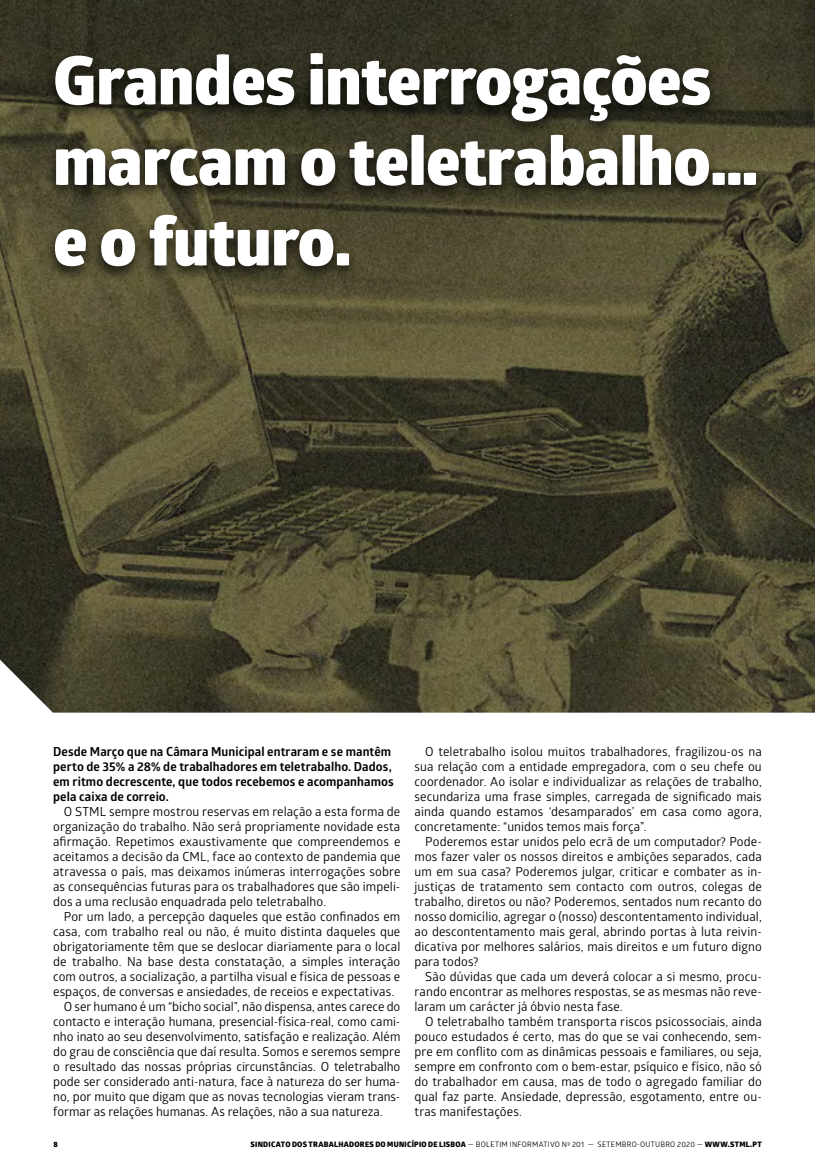
<style>
.page{position:relative;width:815px;height:1170px;background:#fff}
.page>*{position:absolute;margin:0;border:0;box-sizing:border-box;transform-origin:0 0}
.t1{font:800 67px/80.5px "Glober";letter-spacing:-.01em;color:#fff}
.t2{font:12.5px/15px "Glober";letter-spacing:.005em;color:#000;text-align:justify}
.t3{font:700 12.5px/15px "Glober";letter-spacing:.01em;color:#000}
.t4{font:800 7.5px "Glober";letter-spacing:.035em;color:#000}
.s1{font-weight:400}
</style>
<div class="page">
<img style="left:0;top:0;width:815px;height:712px">
<div style="left:43px;top:47px;width:724px;height:237px;background:#000;opacity:.75"></div>
<h1 class="t1" style="left:53px;top:40px;width:707px">Grandes interrogações marcam o teletrabalho… e o futuro.</h1>
<p class="t3" style="left:53px;top:743px;width:342px">Desde Março que na Câmara Municipal entraram e se mantêm perto de 35% a 28% de trabalhadores em teletrabalho. Dados, em ritmo decrescente, que todos recebemos e acompanhamos pela caixa de correio.</p>
<p class="t2" style="left:53px;top:803px;width:349px;text-indent:11px">O STML sempre mostrou reservas em relação a esta forma de organização do trabalho. Não será propriamente novidade esta afirmação. Repetimos exaustivamente que compreendemos e aceitamos a decisão da CML, face ao contexto de pandemia que atravessa o país, mas deixamos inúmeras interrogações sobre as consequências futuras para os trabalhadores que são impeli&shy;dos a uma reclusão enquadrada pelo teletrabalho.</p>
<p class="t2" style="left:64px;top:908px;width:338px">Por um lado, a percepção daqueles que estão confinados em</p>
<p class="t2" style="left:53px;top:923px;width:349px">casa, com trabalho real ou não, é muito distinta daqueles que</p>
<p class="t2" style="left:53px;top:938px;width:349px">obrigatoriamente têm que se deslocar diariamente para o local</p>
<p class="t2" style="left:53px;top:953px;width:349px">de trabalho. Na base desta constatação, a simples interação</p>
<p class="t2" style="left:53px;top:968px;width:349px">com outros, a socialização, a partilha visual e física de pessoas e</p>
<p class="t2" style="left:53px;top:983px;width:343px">espaços, de conversas e ansiedades, de receios e expectativas.</p>
<p class="t2" style="left:64px;top:998px;width:338px">O ser humano é um “bicho social”, não dispensa, antes carece do</p>
<p class="t2" style="left:53px;top:1013px;width:349px">contacto e interação humana, presencial-física-real, como cami-</p>
<p class="t2" style="left:53px;top:1028px;width:349px">nho inato ao seu desenvolvimento, satisfação e realização. Além</p>
<p class="t2" style="left:53px;top:1043px;width:349px">do grau de consciência que daí resulta. Somos e seremos sempre</p>
<p class="t2" style="left:53px;top:1058px;width:349px">o resultado das nossas próprias circunstâncias. O teletrabalho</p>
<p class="t2" style="left:53px;top:1073px;width:349px">pode ser considerado anti-natura, face à natureza do ser huma-</p>
<p class="t2" style="left:53px;top:1088px;width:349px">no, por muito que digam que as novas tecnologias vieram trans-</p>
<p class="t2" style="left:53px;top:1103px;width:331px">formar as relações humanas. As relações, não a sua natureza.</p>
<p class="t2" style="left:415px;top:743px;width:349px;text-indent:11px">O teletrabalho isolou muitos trabalhadores, fragilizou-os na sua relação com a entidade empregadora, com o seu chefe ou coordenador. Ao isolar e individualizar as relações de trabalho, secundariza uma frase simples, carregada de significado mais ainda quando estamos ‘desamparados’ em casa como agora, concretamente: “unidos temos mais força”.</p>
<p class="t2" style="left:415px;top:833px;width:349px;text-indent:11px">Poderemos estar unidos pelo ecrã de um computador? Pode&shy;mos fazer valer os nossos direitos e ambições separados, cada um em sua casa? Poderemos julgar, criticar e combater as in&shy;justiças de tratamento sem contacto com outros, colegas de trabalho, diretos ou não? Poderemos, sentados num recanto do nosso domicílio, agregar o (nosso) descontentamento individual, ao descontentamento mais geral, abrindo portas à luta reivin&shy;dicativa por melhores salários, mais direitos e um futuro digno para todos?</p>
<p class="t2" style="left:415px;top:968px;width:349px;text-indent:11px">São dúvidas que cada um deverá colocar a si mesmo, procu&shy;rando encontrar as melhores respostas, se as mesmas não reve&shy;laram um carácter já óbvio nesta fase.</p>
<p class="t2" style="left:415px;top:1013px;width:349px;text-indent:11px">O teletrabalho também transporta riscos psicossociais, ainda pouco estudados é certo, mas do que se vai conhecendo, sem&shy;pre em conflito com as dinâmicas pessoais e familiares, ou seja, sempre em confronto com o bem-estar, psíquico e físico, não só do trabalhador em causa, mas de todo o agregado familiar do qual faz parte. Ansiedade, depressão, esgotamento, entre ou&shy;tras manifestações.</p>
<p class="t4" style="left:54px;top:1138px;width:6px">8</p>
<p class="t4" style="left:251px;top:1138px;width:513px">SINDICATO DOS TRABALHADORES DO MUNICÍPIO DE LISBOA <span class="s1">— BOLETIM INFORMATIVO Nº 201 — SETEMBRO-OUTUBRO 2020 —</span> WWW.STML.PT</p>
</div>
